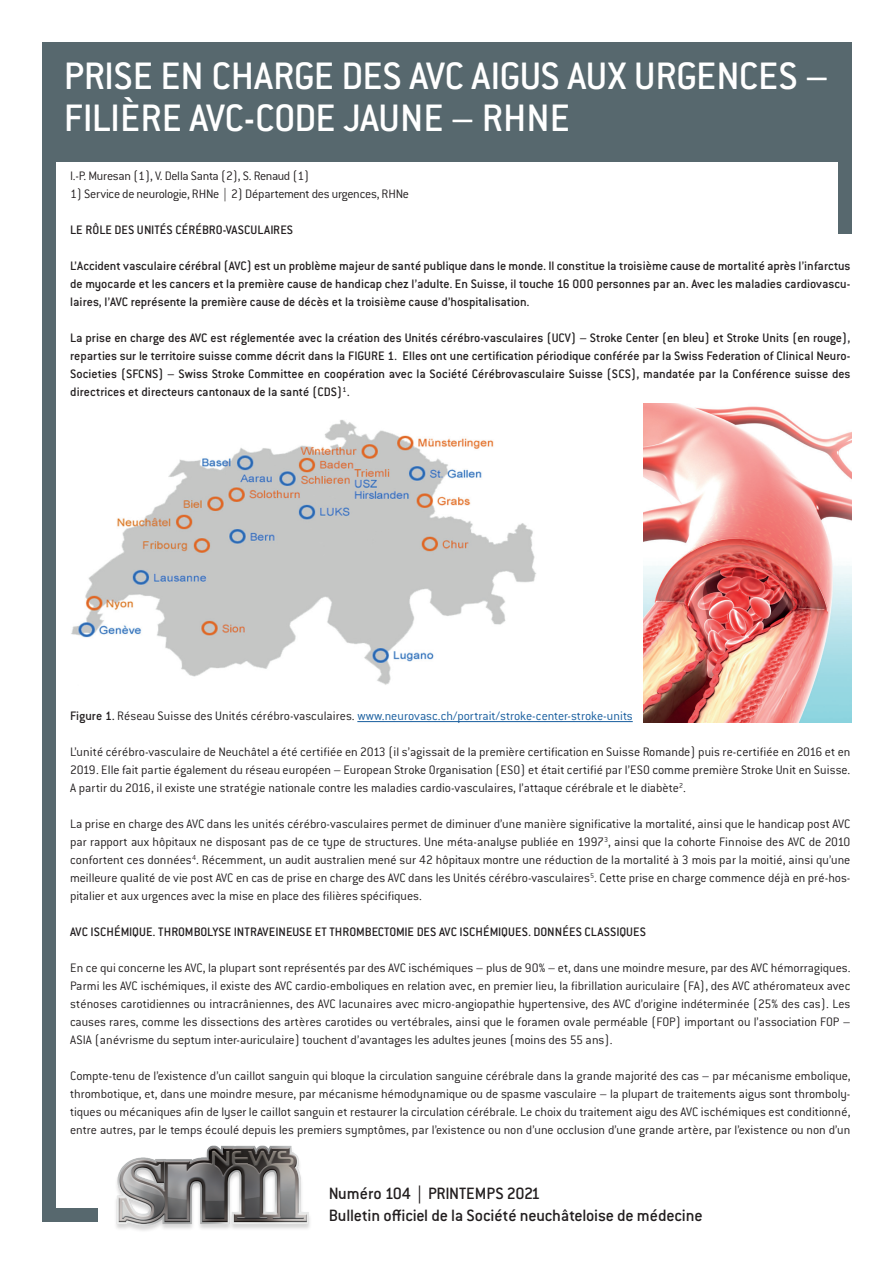
<style>
.page{position:relative;width:893px;height:1263px;background:#fff}
.page>*{position:absolute;margin:0;border:0;box-sizing:border-box;transform-origin:0 0}
.t1{font:500 42px/42px "Conduit ITC Std";letter-spacing:-.01em;color:#fff}
.t2{font:500 18px/21.6px "Conduit ITC Std";letter-spacing:-.015em;color:#231f20}
.t3{font:300 13.5px/18px "Conduit ITC Std";letter-spacing:-.005em;color:#231f20;text-align:justify}
.t4{font:500 13.5px/18px "Conduit ITC Std";color:#231f20;text-align:justify}
.t5{font:300 13.5px "Conduit ITC Std";color:#175d9e}
.t6{font:300 13.5px "Conduit ITC Std";letter-spacing:-.025em;color:#231f20}
.s1{font-weight:500;color:#231f20}
.s2{color:#231f20}
</style>
<div class="page">
<div style="left:43px;top:43px;width:807px;height:119px;background:#57686e"></div>
<div style="left:43px;top:43px;width:13px;height:1177px;background:#57686e"></div>
<hr style="left:357px;top:721px;width:276px;height:1px;background:#175d9e">
<div style="left:43px;top:1208px;width:55px;height:13px;background:#57686e"></div>
<img style="left:116px;top:1145px;width:194px;height:86px">
<div style="left:838px;top:43px;width:13px;height:191px;background:#57686e"></div>
<img style="left:71px;top:420px;width:465px;height:265px">
<img style="left:643px;top:403px;width:208px;height:319px">
<h1 class="t1" style="left:64px;top:54px;width:766px">PRISE EN CHARGE DES AVC AIGUS AUX URGENCES –<br>FILIÈRE AVC-CODE JAUNE – RHNE</h1>
<p class="t6" style="left:70px;top:168px;width:241px">I.-P. Muresan (1), V. Della Santa (2), S. Renaud (1)</p>
<p class="t3" style="left:70px;top:184px;width:340px">1) Service de neurologie, RHNe | 2) Département des urgences, RHNe</p>
<p class="t4" style="left:70px;top:220px;width:225px">LE RÔLE DES UNITÉS CÉRÉBRO-VASCULAIRES</p>
<p class="t4" style="left:70px;top:256px;width:782px">L’Accident vasculaire cérébral (AVC) est un problème majeur de santé publique dans le monde. Il constitue la troisième cause de mortalité après l’infarctus de myocarde et les cancers et la première cause de handicap chez l’adulte. En Suisse, il touche 16 000 personnes par an. Avec les maladies cardiovascu&shy;laires, l’AVC représente la première cause de décès et la troisième cause d’hospitalisation.</p>
<p class="t4" style="left:70px;top:328px;width:782px">La prise en charge des AVC est réglementée avec la création des Unités cérébro-vasculaires (UCV) – Stroke Center (en bleu) et Stroke Units (en rouge), reparties sur le territoire suisse comme décrit dans la FIGURE 1. Elles ont une certification périodique conférée par la Swiss Federation of Clinical Neuro-Societies (SFCNS) – Swiss Stroke Committee en coopération avec la Société Cérébrovasculaire Suisse (SCS), mandatée par la Conférence suisse des directrices et directeurs cantonaux de la santé (CDS)<sup>1</sup>.</p>
<p class="t5" style="left:70px;top:708px;width:564px"><span class="s1">Figure 1.</span> <span class="s2">Réseau Suisse des Unités cérébro-vasculaires.</span> www.neurovasc.ch/portrait/stroke-center-stroke-units</p>
<p class="t3" style="left:70px;top:742px;width:782px">L’unité cérébro-vasculaire de Neuchâtel a été certifiée en 2013 (il s’agissait de la première certification en Suisse Romande) puis re-certifiée en 2016 et en 2019. Elle fait partie également du réseau européen – European Stroke Organisation (ESO) et était certifié par l’ESO comme première Stroke Unit en Suisse.<br>A partir du 2016, il existe une stratégie nationale contre les maladies cardio-vasculaires, l’attaque cérébrale et le diabète<sup>2</sup>.</p>
<p class="t3" style="left:70px;top:814px;width:782px">La prise en charge des AVC dans les unités cérébro-vasculaires permet de diminuer d’une manière significative la mortalité, ainsi que le handicap post AVC par rapport aux hôpitaux ne disposant pas de ce type de structures. Une méta-analyse publiée en 1997<sup>3</sup>, ainsi que la cohorte Finnoise des AVC de 2010 confortent ces données<sup>4</sup>. Récemment, un audit australien mené sur 42 hôpitaux montre une réduction de la mortalité à 3 mois par la moitié, ainsi qu’une meilleure qualité de vie post AVC en cas de prise en charge des AVC dans les Unités cérébro-vasculaires<sup>5</sup>. Cette prise en charge commence déjà en pré-hos&shy;pitalier et aux urgences avec la mise en place des filières spécifiques.</p>
<p class="t4" style="left:70px;top:922px;width:577px">AVC ISCHÉMIQUE. THROMBOLYSE INTRAVEINEUSE ET THROMBECTOMIE DES AVC ISCHÉMIQUES. DONNÉES CLASSIQUES</p>
<p class="t3" style="left:70px;top:958px;width:782px">En ce qui concerne les AVC, la plupart sont représentés par des AVC ischémiques – plus de 90% – et, dans une moindre mesure, par des AVC hémorragiques.<br>Parmi les AVC ischémiques, il existe des AVC cardio-emboliques en relation avec, en premier lieu, la fibrillation auriculaire (FA), des AVC athéromateux avec sténoses carotidiennes ou intracrâniennes, des AVC lacunaires avec micro-angiopathie hypertensive, des AVC d’origine indéterminée (25% des cas). Les causes rares, comme les dissections des artères carotides ou vertébrales, ainsi que le foramen ovale perméable (FOP) important ou l’association FOP – ASIA (anévrisme du septum inter-auriculaire) touchent d’avantages les adultes jeunes (moins des 55 ans).</p>
<p class="t3" style="left:70px;top:1066px;width:782px">Compte-tenu de l’existence d’un caillot sanguin qui bloque la circulation sanguine cérébrale dans la grande majorité des cas – par mécanisme embolique, thrombotique, et, dans une moindre mesure, par mécanisme hémodynamique ou de spasme vasculaire – la plupart de traitements aigus sont thromboly&shy;tiques ou mécaniques afin de lyser le caillot sanguin et restaurer la circulation cérébrale. Le choix du traitement aigu des AVC ischémiques est conditionné, entre autres, par le temps écoulé depuis les premiers symptômes, par l’existence ou non d’une occlusion d’une grande artère, par l’existence ou non d’un</p>
<h2 class="t2" style="left:329px;top:1182px;width:375px">Numéro 104 | PRINTEMPS 2021<br>Bulletin officiel de la Société neuchâteloise de médecine</h2>
</div>
